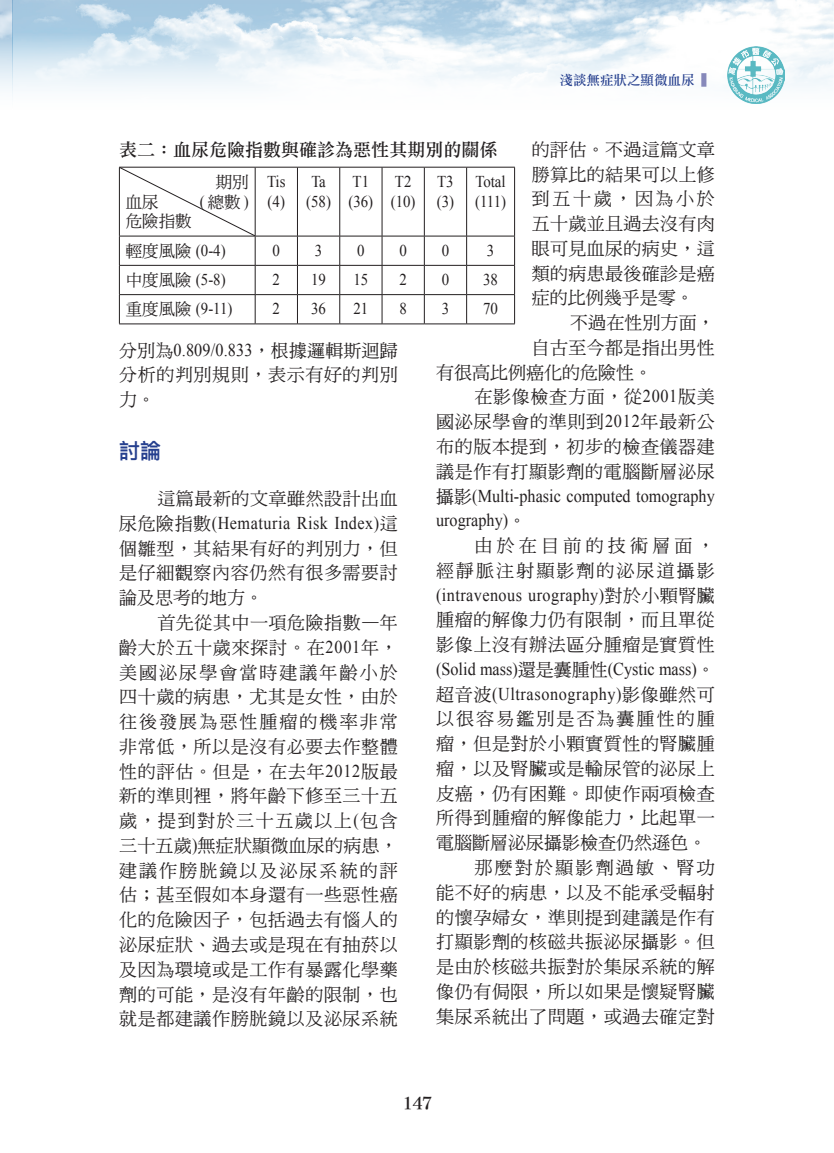
<style>
.page{position:relative;width:834px;height:1153px;background:#fff}
.page>*{position:absolute;margin:0;border:0;box-sizing:border-box;transform-origin:0 0}
.t1{font:21px "DF Li Hei W5 WIN BF";color:#253f8e}
.t2{font:18px/24.8px "DF Ming W5 WIN BF";letter-spacing:.035em;color:#231f20;text-align:justify}
.t3{font:18px/24.8px "Times New Roman";letter-spacing:.005em;color:#231f20;scale:.9 1}
.t4{font:18px/24.8px "DF Ming W5 WIN BF";letter-spacing:.115em;color:#231f20;text-align:right}
.t5{font:18px "Times New Roman";letter-spacing:.025em;color:#231f20;scale:.9 1}
.t6{font:18px "DF Ming W5 WIN BF";color:#231f20}
.t7{font:18px "Times New Roman";letter-spacing:.03em;color:#231f20;scale:.9 1}
.t8{font:18px "DF Li Song W5 WIN BF";color:#231f20}
.t9{font:18px "DF Ming W5 WIN BF";letter-spacing:.12em;color:#231f20}
.t10{font:18px "DF Ming W5 WIN BF";letter-spacing:.015em;color:#231f20}
.t11{font:18px "DF Ming W5 WIN BF";letter-spacing:.005em;color:#231f20}
.t12{font:16.5px/19.8px "Times New Roman";color:#231f20;scale:.9 1}
.t13{font:16.5px/19.8px "Times New Roman";letter-spacing:-.02em;color:#231f20;scale:.9 1}
.t14{font:16.5px "DF Ming W5 WIN BF";color:#231f20}
.t15{font:16.5px "DF Li Song W7 WINP BF";color:#231f20}
.t16{font:13.5px "DF Li Song W5 WIN BF";color:#253f8e}
.s1{color:#8688ba}
.s2{font-family:"Times New Roman"}
.s3{font-family:"DF Ming W5 WIN BF"}
</style>
<div class="page">
<img style="left:0;top:0;width:833px;height:104px">
<img style="left:727px;top:46px;width:57px;height:57px">
<hr style="left:297px;top:167px;width:1px;height:69px;background:#231f20">
<hr style="left:339px;top:167px;width:1px;height:69px;background:#231f20">
<hr style="left:382px;top:167px;width:1px;height:69px;background:#231f20">
<hr style="left:424px;top:167px;width:1px;height:69px;background:#231f20">
<hr style="left:466px;top:167px;width:1px;height:69px;background:#231f20">
<hr style="left:255px;top:236px;width:42px;height:1px;background:#231f20">
<hr style="left:297px;top:236px;width:43px;height:1px;background:#231f20">
<hr style="left:340px;top:236px;width:42px;height:1px;background:#231f20">
<hr style="left:382px;top:236px;width:42px;height:1px;background:#231f20">
<hr style="left:424px;top:236px;width:42px;height:1px;background:#231f20">
<hr style="left:466px;top:236px;width:48px;height:1px;background:#231f20">
<hr style="left:255px;top:265px;width:42px;height:1px;background:#231f20">
<hr style="left:297px;top:265px;width:43px;height:1px;background:#231f20">
<hr style="left:340px;top:265px;width:42px;height:1px;background:#231f20">
<hr style="left:382px;top:265px;width:42px;height:1px;background:#231f20">
<hr style="left:424px;top:265px;width:42px;height:1px;background:#231f20">
<hr style="left:466px;top:265px;width:48px;height:1px;background:#231f20">
<hr style="left:255px;top:294px;width:42px;height:1px;background:#231f20">
<hr style="left:297px;top:294px;width:43px;height:1px;background:#231f20">
<svg style="left:297px;top:236px;width:1px;height:87px"></svg>
<hr style="left:340px;top:294px;width:42px;height:1px;background:#231f20">
<svg style="left:339px;top:236px;width:1px;height:87px"></svg>
<hr style="left:382px;top:294px;width:42px;height:1px;background:#231f20">
<svg style="left:382px;top:236px;width:1px;height:87px"></svg>
<hr style="left:424px;top:294px;width:42px;height:1px;background:#231f20">
<svg style="left:424px;top:236px;width:1px;height:87px"></svg>
<hr style="left:466px;top:294px;width:48px;height:1px;background:#231f20">
<svg style="left:466px;top:236px;width:1px;height:87px"></svg>
<hr style="left:255px;top:167px;width:42px;height:1px;background:#231f20">
<hr style="left:297px;top:167px;width:43px;height:1px;background:#231f20">
<hr style="left:340px;top:167px;width:42px;height:1px;background:#231f20">
<hr style="left:382px;top:167px;width:42px;height:1px;background:#231f20">
<hr style="left:424px;top:167px;width:42px;height:1px;background:#231f20">
<hr style="left:466px;top:167px;width:48px;height:1px;background:#231f20">
<hr style="left:514px;top:167px;width:1px;height:69px;background:#231f20">
<svg style="left:514px;top:236px;width:1px;height:87px"></svg>
<hr style="left:119px;top:323px;width:136px;height:1px;background:#231f20">
<hr style="left:255px;top:323px;width:42px;height:1px;background:#231f20">
<hr style="left:297px;top:323px;width:43px;height:1px;background:#231f20">
<hr style="left:340px;top:323px;width:42px;height:1px;background:#231f20">
<hr style="left:382px;top:323px;width:42px;height:1px;background:#231f20">
<hr style="left:424px;top:323px;width:42px;height:1px;background:#231f20">
<hr style="left:466px;top:323px;width:48px;height:1px;background:#231f20">
<svg style="left:119px;top:167px;width:137px;height:156px"></svg>
<p class="t16" style="left:559px;top:73px;width:157px">淺談無症狀之顯微血尿 <span class="s1">▍</span></p>
<p class="t2" style="left:531px;top:137px;width:184px">的評估。不過這篇文章勝算比的結果可以上修到五十歲，因為小於五十歲並且過去沒有肉眼可見血尿的病史，這類的病患最後確診是癌症的比例幾乎是零。</p>
<p class="t11" style="left:570px;top:314px;width:146px">不過在性別方面，</p>
<p class="t10" style="left:531px;top:338px;width:184px">自古至今都是指出男性</p>
<p class="t6" style="left:436px;top:363px;width:217px">有很高比例癌化的危險性。</p>
<p class="t2" style="left:474px;top:384px;width:242px">在影像檢查方面，從<span class="s2">2001</span>版美</p>
<p class="t2" style="left:436px;top:409px;width:280px">國泌尿學會的準則到<span class="s2">2012</span>年最新公</p>
<p class="t2" style="left:436px;top:434px;width:280px">布的版本提到，初步的檢查儀器建</p>
<p class="t2" style="left:436px;top:459px;width:280px">議是作有打顯影劑的電腦斷層泌尿</p>
<p class="t3" style="left:436px;top:483px;width:311px"><span class="s3">攝影</span>(Multi-phasic computed tomography urography)<span class="s3">。</span></p>
<p class="t4" style="left:436px;top:533px;width:280px">由於在目前的技術層面，<br>經靜脈注射顯影劑的泌尿道攝影</p>
<p class="t5" style="left:436px;top:582px;width:311px">(intravenous urography)<span class="s3">對於小顆腎臟</span></p>
<p class="t2" style="left:436px;top:607px;width:280px">腫瘤的解像力仍有限制，而且單從影像上沒有辦法區分腫瘤是實質性</p>
<p class="t3" style="left:436px;top:656px;width:311px">(Solid mass)<span class="s3">還是囊腫性</span>(Cystic mass)<span class="s3">。超音波</span>(Ultrasonography)<span class="s3">影像雖然可</span></p>
<p class="t4" style="left:436px;top:706px;width:280px">以很容易鑑別是否為囊腫性的腫</p>
<p class="t2" style="left:436px;top:731px;width:280px">瘤，但是對於小顆實質性的腎臟腫</p>
<p class="t2" style="left:436px;top:756px;width:280px">瘤，以及腎臟或是輸尿管的泌尿上</p>
<p class="t2" style="left:436px;top:780px;width:280px">皮癌，仍有困難。即使作兩項檢查</p>
<p class="t2" style="left:436px;top:805px;width:280px">所得到腫瘤的解像能力，比起單一</p>
<p class="t6" style="left:436px;top:833px;width:271px">電腦斷層泌尿攝影檢查仍然遜色。</p>
<p class="t9" style="left:474px;top:858px;width:242px">那麼對於顯影劑過敏、腎功</p>
<p class="t2" style="left:436px;top:879px;width:280px">能不好的病患，以及不能承受輻射</p>
<p class="t2" style="left:436px;top:904px;width:280px">的懷孕婦女，準則提到建議是作有</p>
<p class="t2" style="left:436px;top:929px;width:280px">打顯影劑的核磁共振泌尿攝影。但</p>
<p class="t2" style="left:436px;top:954px;width:280px">是由於核磁共振對於集尿系統的解</p>
<p class="t2" style="left:436px;top:978px;width:280px">像仍有侷限，所以如果是懷疑腎臟</p>
<p class="t2" style="left:436px;top:1003px;width:280px">集尿系統出了問題，或過去確定對</p>
<p class="t8" style="left:119px;top:140px;width:380px">表二：血尿危險指數與確診為惡性其期別的關係</p>
<p class="t14" style="left:216px;top:173px;width:34px">期別</p>
<p class="t14" style="left:126px;top:193px;width:34px">血尿</p>
<p class="t12" style="left:200px;top:191px;width:56px">(<span class="s3">總數</span>)</p>
<p class="t14" style="left:126px;top:213px;width:67px">危險指數</p>
<p class="t12" style="left:267px;top:171px;width:22px">Tis (4)</p>
<p class="t12" style="left:306px;top:171px;width:29px;text-align:center">Ta (58)</p>
<p class="t12" style="left:348px;top:171px;width:29px">T1 (36)</p>
<p class="t12" style="left:391px;top:171px;width:29px">T2 (10)</p>
<p class="t12" style="left:436px;top:171px;width:21px">T3 (3)</p>
<p class="t13" style="left:475px;top:171px;width:36px">Total (111)</p>
<p class="t12" style="left:126px;top:240px;width:112px"><span class="s3">輕度風險</span> (0-4)</p>
<p class="t12" style="left:272px;top:240px;width:10px">0</p>
<p class="t12" style="left:315px;top:240px;width:10px">3</p>
<p class="t12" style="left:357px;top:240px;width:10px">0</p>
<p class="t12" style="left:399px;top:240px;width:10px">0</p>
<p class="t12" style="left:441px;top:240px;width:10px">0</p>
<p class="t12" style="left:487px;top:240px;width:10px">3</p>
<p class="t12" style="left:126px;top:269px;width:112px"><span class="s3">中度風險</span> (5-8)</p>
<p class="t12" style="left:272px;top:269px;width:10px">2</p>
<p class="t12" style="left:311px;top:269px;width:18px">19</p>
<p class="t12" style="left:353px;top:269px;width:18px">15</p>
<p class="t12" style="left:399px;top:269px;width:10px">2</p>
<p class="t12" style="left:441px;top:269px;width:10px">0</p>
<p class="t12" style="left:483px;top:269px;width:18px">38</p>
<p class="t12" style="left:126px;top:298px;width:120px"><span class="s3">重度風險</span> (9-11)</p>
<p class="t12" style="left:272px;top:298px;width:10px">2</p>
<p class="t12" style="left:311px;top:298px;width:18px">36</p>
<p class="t12" style="left:353px;top:298px;width:18px">21</p>
<p class="t12" style="left:399px;top:298px;width:10px">8</p>
<p class="t12" style="left:441px;top:298px;width:10px">3</p>
<p class="t12" style="left:483px;top:298px;width:18px">70</p>
<p class="t2" style="left:119px;top:338px;width:280px">分別為<span class="s2">0.809/0.833</span>，根據邏輯斯迴歸分析的判別規則，表示有好的判別力。</p>
<p class="t1" style="left:119px;top:440px;width:43px">討論</p>
<p class="t2" style="left:157px;top:486px;width:242px">這篇最新的文章雖然設計出血</p>
<p class="t7" style="left:119px;top:511px;width:311px"><span class="s3">尿危險指數</span>(Hematuria Risk Index)<span class="s3">這</span></p>
<p class="t2" style="left:119px;top:536px;width:280px">個雛型，其結果有好的判別力，但是仔細觀察內容仍然有很多需要討論及思考的地方。</p>
<p class="t2" style="left:119px;top:610px;width:280px;text-indent:38px">首先從其中一項危險指數—年齡大於五十歲來探討。在<span class="s2">2001</span>年，美國泌尿學會當時建議年齡小於四十歲的病患，尤其是女性，由於往後發展為惡性腫瘤的機率非常非常低，所以是沒有必要去作整體性的評估。但是，在去年<span class="s2">2012</span>版最新的準則裡，將年齡下修至三十五歲，提到對於三十五歲以上<span class="s2">(</span>包含三十五歲<span class="s2">)</span>無症狀顯微血尿的病患，建議作膀胱鏡以及泌尿系統的評估；甚至假如本身還有一些惡性癌化的危險因子，包括過去有惱人的泌尿症狀、過去或是現在有抽菸以及因為環境或是工作有暴露化學藥劑的可能，是沒有年齡的限制，也就是都建議作膀胱鏡以及泌尿系統</p>
<p class="t15" style="left:403px;top:1094px;width:30px">147</p>
</div>
